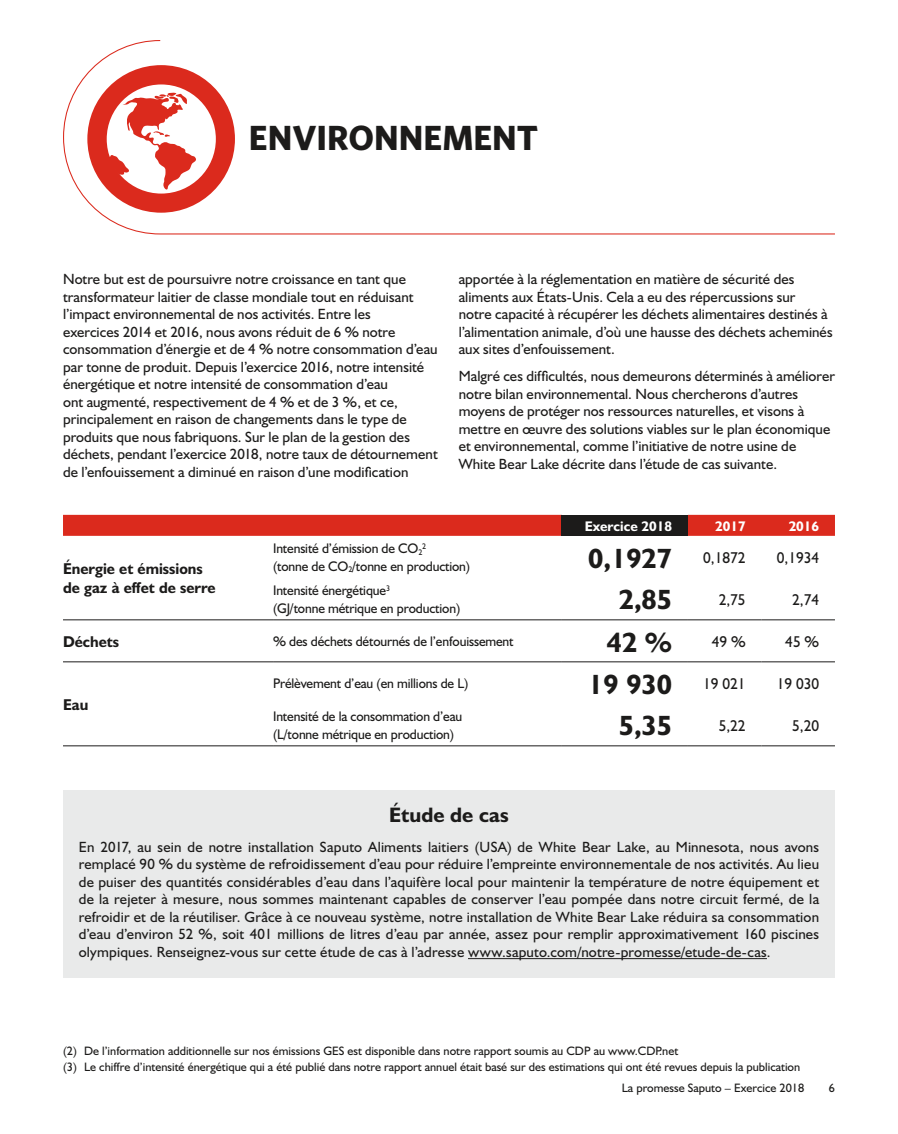
<style>
.page{position:relative;width:898px;height:1134px;background:#fff}
.page>*{position:absolute;margin:0;border:0;box-sizing:border-box;transform-origin:0 0}
.t1{font:700 35px "Whitney";color:#1c1b1a}
.t2{font:700 28px "Humanist 521 BT";color:#1c1b1a}
.t3{font:700 21px "Humanist 521 BT";color:#1c1b1a}
.t4{font:700 15.75px/19.2px "Humanist 521 BT";color:#1c1b1a}
.t5{font:15.75px "Humanist 521 BT";color:#1c1b1a}
.t6{font:14.88px/17.5px "Humanist 521 BT";letter-spacing:.005em;color:#1c1b1a}
.t7{font:14px/17.5px "Humanist 521 BT";letter-spacing:-.01em;color:#1c1b1a}
.t8{font:700 14px "Humanist 521 BT";color:#fff}
.t9{font:12.25px/15.8px "Humanist 521 BT";color:#1c1b1a}
.t10{font:8.22px "Humanist 521 BT";color:#1c1b1a}
</style>
<div class="page">
<div style="left:63px;top:790px;width:772px;height:188px;background:#e9eaea"></div>
<hr style="left:468px;top:958px;width:299px;height:1px;background:#1c1b1a">
<div style="left:63px;top:515px;width:772px;height:21px;background:#db2a1d"></div>
<div style="left:562px;top:515px;width:126px;height:21px;background:#1c1b1a"></div>
<hr style="left:562px;top:746px;width:126px;height:1px;background:#1c1b1a">
<hr style="left:688px;top:746px;width:73px;height:1px;background:#1c1b1a">
<hr style="left:761px;top:746px;width:74px;height:1px;background:#1c1b1a">
<hr style="left:63px;top:746px;width:210px;height:1px;background:#1c1b1a">
<hr style="left:273px;top:746px;width:289px;height:1px;background:#1c1b1a">
<hr style="left:63px;top:620px;width:210px;height:1px;background:#1c1b1a">
<hr style="left:273px;top:620px;width:289px;height:1px;background:#1c1b1a">
<hr style="left:562px;top:620px;width:126px;height:1px;background:#1c1b1a">
<hr style="left:688px;top:620px;width:73px;height:1px;background:#1c1b1a">
<hr style="left:761px;top:620px;width:74px;height:1px;background:#1c1b1a">
<hr style="left:63px;top:662px;width:210px;height:1px;background:#1c1b1a">
<hr style="left:273px;top:662px;width:289px;height:1px;background:#1c1b1a">
<hr style="left:562px;top:662px;width:126px;height:1px;background:#1c1b1a">
<hr style="left:688px;top:662px;width:73px;height:1px;background:#1c1b1a">
<hr style="left:761px;top:662px;width:74px;height:1px;background:#1c1b1a">
<svg style="left:63px;top:40px;width:772px;height:195px"></svg>
<h1 class="t1" style="left:249px;top:116px;width:291px">ENVIRONNEMENT</h1>
<p class="t6" style="left:63px;top:270px;width:376px">Notre but est de poursuivre notre croissance en tant que transformateur laitier de classe mondiale tout en réduisant l’impact environnemental de nos activités. Entre les<br>exercices 2014 et 2016, nous avons réduit de 6 % notre consommation d’énergie et de 4 % notre consommation d’eau par tonne de produit. Depuis l’exercice 2016, notre intensité énergétique et notre intensité de consommation d’eau<br>ont augmenté, respectivement de 4 % et de 3 %, et ce, principalement en raison de changements dans le type de produits que nous fabriquons. Sur le plan de la gestion des déchets, pendant l’exercice 2018, notre taux de détournement de l’enfouissement a diminué en raison d’une modification</p>
<p class="t6" style="left:459px;top:270px;width:375px">apportée à la réglementation en matière de sécurité des aliments aux États-Unis. Cela a eu des répercussions sur<br>notre capacité à récupérer les déchets alimentaires destinés à l’alimentation animale, d’où une hausse des déchets acheminés aux sites d’enfouissement.</p>
<p class="t6" style="left:459px;top:367px;width:378px">Malgré ces difficultés, nous demeurons déterminés à améliorer notre bilan environnemental. Nous chercherons d’autres moyens de protéger nos ressources naturelles, et visons à mettre en œuvre des solutions viables sur le plan économique et environnemental, comme l’initiative de notre usine de White Bear Lake décrite dans l’étude de cas suivante.</p>
<p class="t4" style="left:63px;top:559px;width:154px">Énergie et émissions de gaz à effet de serre</p>
<p class="t7" style="left:273px;top:540px;width:151px">Intensité d’émission de CO<sub>2</sub></p>
<p class="t10" style="left:422px;top:541px;width:5px">2</p>
<p class="t7" style="left:273px;top:557px;width:199px">(tonne de CO<sub>2</sub>/tonne en production)</p>
<p class="t8" style="left:585px;top:517px;width:89px">Exercice 2018</p>
<p class="t8" style="left:715px;top:517px;width:32px">2017</p>
<p class="t8" style="left:788px;top:517px;width:32px">2016</p>
<h2 class="t2" style="left:588px;top:541px;width:159px">0,1927 <sup>0,1872</sup></h2>
<p class="t5" style="left:777px;top:548px;width:44px">0,1934</p>
<p class="t7" style="left:273px;top:582px;width:189px">Intensité énergétique<sup>3<br></sup>(GJ/tonne métrique en production)</p>
<h2 class="t2" style="left:619px;top:582px;width:55px">2,85</h2>
<p class="t5" style="left:719px;top:590px;width:28px">2,75</p>
<p class="t5" style="left:792px;top:590px;width:28px">2,74</p>
<p class="t4" style="left:63px;top:632px;width:58px">Déchets</p>
<p class="t7" style="left:273px;top:632px;width:242px">% des déchets détournés de l’enfouissement</p>
<h2 class="t2" style="left:607px;top:625px;width:67px">42 %</h2>
<p class="t5" style="left:712px;top:632px;width:35px">49 %</p>
<p class="t5" style="left:785px;top:632px;width:35px">45 %</p>
<p class="t4" style="left:63px;top:695px;width:27px">Eau</p>
<p class="t7" style="left:273px;top:675px;width:197px">Prélèvement d’eau (en millions de L)</p>
<h2 class="t2" style="left:588px;top:667px;width:159px">19 930 <sup>19</sup> <sup>021</sup></h2>
<p class="t5" style="left:777px;top:674px;width:44px">19 030</p>
<p class="t7" style="left:273px;top:708px;width:191px">Intensité de la consommation d’eau (L/tonne métrique en production)</p>
<h2 class="t2" style="left:619px;top:708px;width:55px">5,35</h2>
<p class="t5" style="left:719px;top:716px;width:28px">5,22</p>
<p class="t5" style="left:792px;top:716px;width:28px">5,20</p>
<h3 class="t3" style="left:389px;top:802px;width:121px">Étude de cas</h3>
<p class="t6" style="left:79px;top:838px;width:742px;text-align:justify">En 2017, au sein de notre installation Saputo Aliments laitiers (USA) de White Bear Lake, au Minnesota, nous avons remplacé 90 % du système de refroidissement d’eau pour réduire l’empreinte environnementale de nos activités. Au lieu de puiser des quantités considérables d’eau dans l’aquifère local pour maintenir la température de notre équipement et de la rejeter à mesure, nous sommes maintenant capables de conserver l’eau pompée dans notre circuit fermé, de la refroidir et de la réutiliser. Grâce à ce nouveau système, notre installation de White Bear Lake réduira sa consommation d’eau d’environ 52 %, soit 401 millions de litres d’eau par année, assez pour remplir approximativement 160 piscines olympiques. Renseignez-vous sur cette étude de cas à l’adresse www.saputo.com/notre-promesse/etude-de-cas.</p>
<p class="t9" style="left:63px;top:1043px;width:739px">(2) De l’information additionnelle sur nos émissions GES est disponible dans notre rapport soumis au CDP au www.CDP.net<br>(3) Le chiffre d’intensité énergétique qui a été publié dans notre rapport annuel était basé sur des estimations qui ont été revues depuis la publication</p>
<p class="t9" style="left:622px;top:1080px;width:184px">La promesse Saputo – Exercice 2018</p>
<p class="t9" style="left:829px;top:1080px;width:8px">6</p>
</div>
